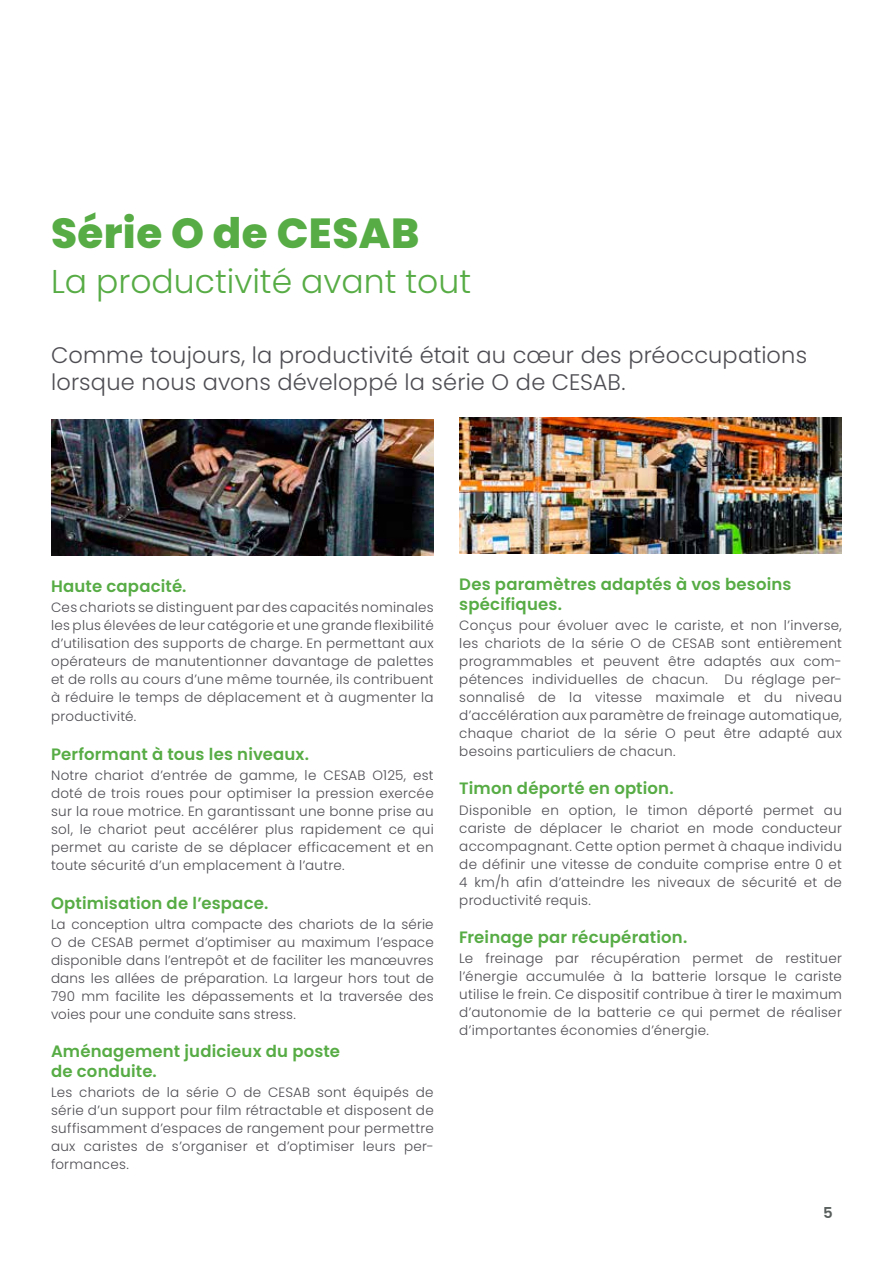
<style>
.page{position:relative;width:893px;height:1263px;background:#fff}
.page>*{position:absolute;margin:0;border:0;box-sizing:border-box;transform-origin:0 0}
.t1{font:800 42px "Poppins";letter-spacing:.01em;color:#57ac45}
.t2{font:300 33px "Poppins";color:#57ac45}
.t3{font:300 22.5px/27px "Poppins";letter-spacing:.005em;color:#4e4d53}
.t4{font:600 16.5px/19.5px "Poppins";letter-spacing:.01em;color:#57ac45}
.t5{font:600 15px "Poppins";color:#585e5c}
.t6{font:300 13.5px/18px "Poppins";letter-spacing:.02em;color:#4e4d53;text-align:justify}
</style>
<div class="page">
<img style="left:51px;top:419px;width:383px;height:136px">
<img style="left:459px;top:418px;width:383px;height:136px">
<h1 class="t1" style="left:51px;top:209px;width:370px">Série O de CESAB</h1>
<h2 class="t2" style="left:51px;top:263px;width:422px">La productivité avant tout</h2>
<h3 class="t3" style="left:51px;top:342px;width:758px">Comme toujours, la productivité était au cœur des préoccupations lorsque nous avons développé la série O de CESAB.</h3>
<p class="t4" style="left:51px;top:576px;width:137px">Haute capacité.</p>
<p class="t6" style="left:51px;top:598px;width:384px">Ces chariots se distinguent par des capacités nominales les plus élevées de leur catégorie et une grande flexibilité d’utilisation des supports de charge. En permettant aux opérateurs de manutentionner davantage de palettes et de rolls au cours d’une même tournée, ils contribuent à réduire le temps de déplacement et à augmenter la</p>
<p class="t6" style="left:51px;top:708px;width:87px">productivité.</p>
<p class="t4" style="left:51px;top:744px;width:260px">Performant à tous les niveaux.</p>
<p class="t6" style="left:51px;top:766px;width:384px">Notre chariot d’entrée de gamme, le CESAB O125, est doté de trois roues pour optimiser la pression exercée sur la roue motrice. En garantissant une bonne prise au sol, le chariot peut accélérer plus rapidement ce qui permet au cariste de se déplacer efficacement et en toute sécurité d’un emplacement à l’autre.</p>
<p class="t4" style="left:51px;top:893px;width:219px">Optimisation de l’espace.</p>
<p class="t6" style="left:51px;top:915px;width:384px">La conception ultra compacte des chariots de la série O de CESAB permet d’optimiser au maximum l’espace disponible dans l’entrepôt et de faciliter les manœuvres dans les allées de préparation. La largeur hors tout de 790 mm facilite les dépassements et la traversée des voies pour une conduite sans stress.</p>
<p class="t4" style="left:51px;top:1042px;width:291px">Aménagement judicieux du poste de conduite.</p>
<p class="t6" style="left:51px;top:1083px;width:384px">Les chariots de la série O de CESAB sont équipés de série d’un support pour film rétractable et disposent de suffisamment d’espaces de rangement pour permettre aux caristes de s’organiser et d’optimiser leurs per&shy;formances.</p>
<p class="t4" style="left:459px;top:575px;width:334px">Des paramètres adaptés à vos besoins spécifiques.</p>
<p class="t6" style="left:459px;top:616px;width:384px">Conçus pour évoluer avec le cariste, et non l’inverse, les chariots de la série O de CESAB sont entièrement programmables et peuvent être adaptés aux com&shy;pétences individuelles de chacun. Du réglage per&shy;sonnalisé de la vitesse maximale et du niveau d’accélération aux paramètre de freinage automatique, chaque chariot de la série O peut être adapté aux besoins particuliers de chacun.</p>
<p class="t4" style="left:459px;top:779px;width:216px">Timon déporté en option.</p>
<p class="t6" style="left:459px;top:801px;width:384px">Disponible en option, le timon déporté permet au cariste de déplacer le chariot en mode conducteur accompagnant. Cette option permet à chaque individu de définir une vitesse de conduite comprise entre 0 et 4 km/h afin d’atteindre les niveaux de sécurité et de productivité requis.</p>
<p class="t4" style="left:459px;top:928px;width:230px">Freinage par récupération.</p>
<p class="t6" style="left:459px;top:950px;width:384px">Le freinage par récupération permet de restituer l’énergie accumulée à la batterie lorsque le cariste utilise le frein. Ce dispositif contribue à tirer le maximum d’autonomie de la batterie ce qui permet de réaliser d’importantes économies d’énergie.</p>
<p class="t5" style="left:823px;top:1204px;width:11px">5</p>
</div>
